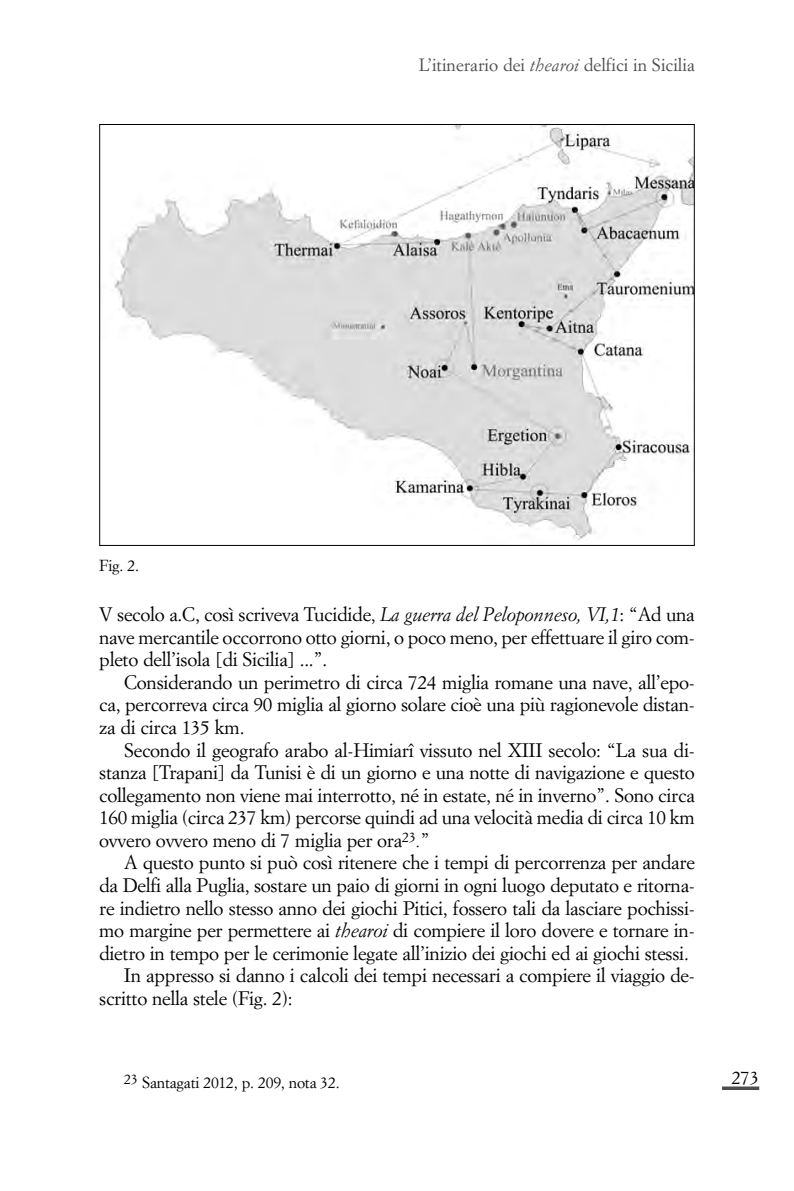
<style>
.page{position:relative;width:794px;height:1191px;background:#fff}
.page>*{position:absolute;margin:0;border:0;box-sizing:border-box;transform-origin:0 0}
.t1{font:19.25px/22.6px "Simoncini Garamond";letter-spacing:-.015em;color:#000;text-align:justify}
.t2{font:18.38px "Simoncini Garamond";color:#000}
.t3{font:17.5px "Simoncini Garamond";color:#4d4d4d}
.t4{font:15.75px "Simoncini Garamond";letter-spacing:-.015em;color:#000}
.s1{font-style:italic}
</style>
<div class="page">
<svg style="left:722px;top:1086px;width:37px;height:4px"></svg>
<img style="left:114px;top:126px;width:578px;height:414px">
<p class="t3" style="left:419px;top:57px;width:277px">L’itinerario dei <span class="s1">thearoi</span> delfici in Sicilia</p>
<p class="t4" style="left:99px;top:559px;width:41px">Fig. 2.</p>
<p class="t1" style="left:99px;top:604px;width:597px">V secolo a.C, così scriveva Tucidide, <span class="s1">La guerra del Peloponneso, VI,1</span>: “Ad una nave mercantile occorrono otto giorni, o poco meno, per effettuare il giro com&shy;pleto dell’isola [di Sicilia] ...”.</p>
<p class="t1" style="left:99px;top:672px;width:597px;text-indent:25px">Considerando un perimetro di circa 724 miglia romane una nave, all’epo&shy;ca, percorreva circa 90 miglia al giorno solare cioè una più ragionevole distan&shy;za di circa 135 km.</p>
<p class="t1" style="left:99px;top:740px;width:597px;text-indent:25px">Secondo il geografo arabo al-Himiarî vissuto nel XIII secolo: “La sua di&shy;stanza [Trapani] da Tunisi è di un giorno e una notte di navigazione e questo collegamento non viene mai interrotto, né in estate, né in inverno”. Sono circa 160 miglia (circa 237 km) percorse quindi ad una velocità media di circa 10 km ovvero ovvero meno di 7 miglia per ora<sup>23</sup><span class="s1">.</span>”</p>
<p class="t1" style="left:124px;top:853px;width:572px">A questo punto si può così ritenere che i tempi di percorrenza per andare</p>
<p class="t1" style="left:99px;top:875px;width:597px">da Delfi alla Puglia, sostare un paio di giorni in ogni luogo deputato e ritorna-</p>
<p class="t1" style="left:99px;top:898px;width:597px">re indietro nello stesso anno dei giochi Pitici, fossero tali da lasciare pochissi-</p>
<p class="t1" style="left:99px;top:920px;width:597px">mo margine per permettere ai <span class="s1">thearoi</span> di compiere il loro dovere e tornare in-</p>
<p class="t1" style="left:99px;top:943px;width:591px">dietro in tempo per le cerimonie legate all’inizio dei giochi ed ai giochi stessi.</p>
<p class="t1" style="left:124px;top:965px;width:572px">In appresso si danno i calcoli dei tempi necessari a compiere il viaggio de-</p>
<p class="t1" style="left:99px;top:988px;width:195px">scritto nella stele (Fig. 2):</p>
<p class="t4" style="left:124px;top:1076px;width:217px"><sup>23</sup> Santagati 2012, p. 209, nota 32.</p>
<p class="t2" style="left:731px;top:1070px;width:29px">273</p>
</div>
